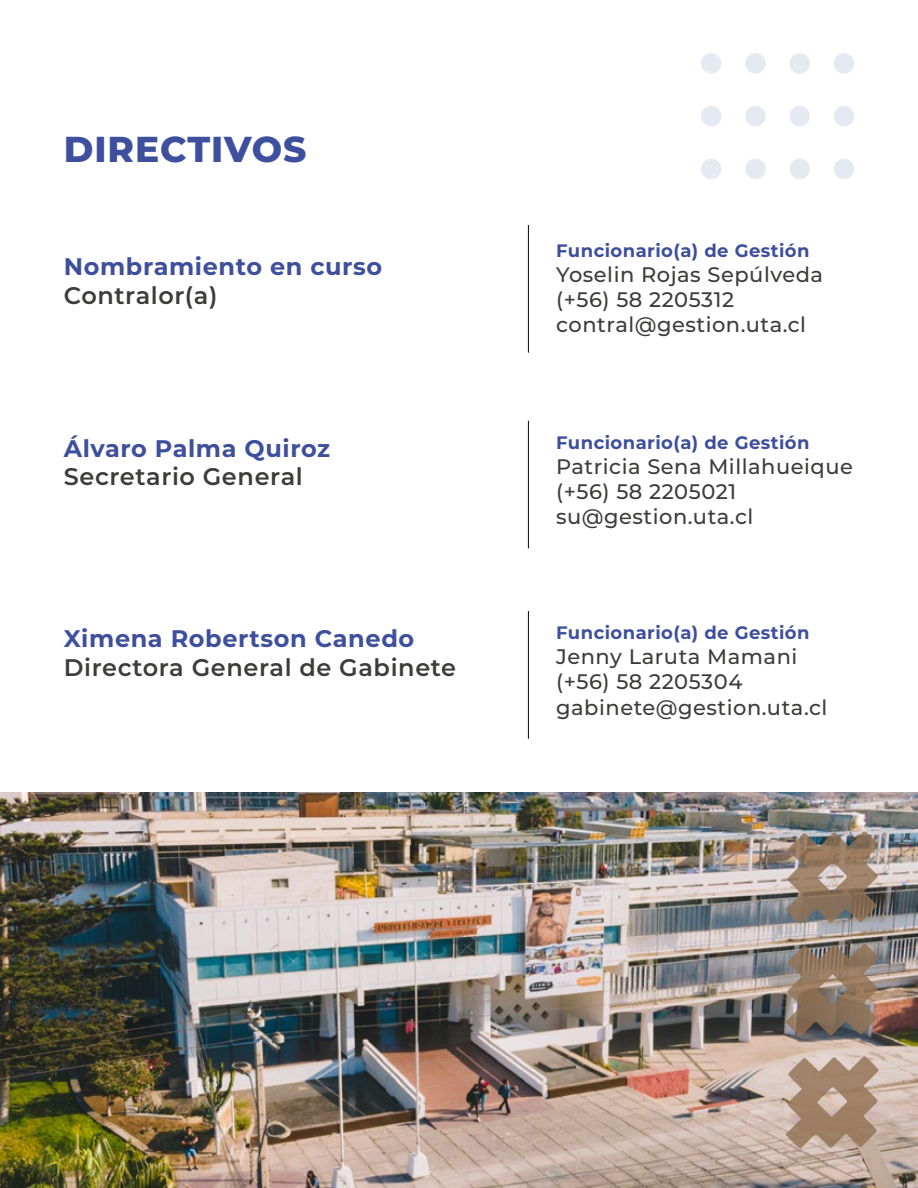
<style>
.page{position:relative;width:918px;height:1188px;background:#fff}
.page>*{position:absolute;margin:0;border:0;box-sizing:border-box;transform-origin:0 0}
.t1{font:800 36px "Montserrat";letter-spacing:.025em;color:#3d4f9d}
.t2{font:700 24px "Montserrat";letter-spacing:.025em;color:#3d4f9d}
.t3{font:600 24px "Montserrat";letter-spacing:.025em;color:#3c3c3b}
.t4{font:500 21px/25.2px "Montserrat";letter-spacing:.025em;color:#3c3c3b}
.t5{font:700 18px "Montserrat";letter-spacing:.025em;color:#3d4f9d}
</style>
<div class="page">
<hr style="left:528px;top:225px;width:1px;height:128px;background:#000">
<img style="left:0;top:792px;width:918px;height:396px">
<svg style="left:785px;top:831px;width:94px;height:93px;background:#958374"></svg>
<svg style="left:785px;top:943px;width:94px;height:94px;background:#8b7767"></svg>
<svg style="left:785px;top:1056px;width:94px;height:93px;background:#b19783"></svg>
<div style="left:834px;top:159px;width:20px;height:20px;background:#e3eaf1;border-radius:50%"></div>
<div style="left:790px;top:159px;width:20px;height:20px;background:#e3eaf1;border-radius:50%"></div>
<div style="left:745px;top:159px;width:21px;height:20px;background:#e3eaf1;border-radius:50%"></div>
<div style="left:701px;top:159px;width:20px;height:20px;background:#e3eaf1;border-radius:50%"></div>
<div style="left:834px;top:106px;width:20px;height:20px;background:#e3eaf1;border-radius:50%"></div>
<div style="left:790px;top:106px;width:20px;height:20px;background:#e3eaf1;border-radius:50%"></div>
<div style="left:745px;top:106px;width:21px;height:20px;background:#e3eaf1;border-radius:50%"></div>
<div style="left:701px;top:106px;width:20px;height:20px;background:#e3eaf1;border-radius:50%"></div>
<div style="left:834px;top:53px;width:20px;height:21px;background:#e3eaf1;border-radius:50%"></div>
<div style="left:790px;top:53px;width:20px;height:21px;background:#e3eaf1;border-radius:50%"></div>
<div style="left:745px;top:53px;width:21px;height:21px;background:#e3eaf1;border-radius:50%"></div>
<div style="left:701px;top:53px;width:20px;height:21px;background:#e3eaf1;border-radius:50%"></div>
<hr style="left:528px;top:611px;width:1px;height:128px;background:#000">
<hr style="left:528px;top:421px;width:1px;height:127px;background:#000">
<h1 class="t1" style="left:64px;top:123px;width:244px">DIRECTIVOS</h1>
<p class="t2" style="left:64px;top:249px;width:320px">Nombramiento en curso</p>
<p class="t3" style="left:64px;top:279px;width:155px">Contralor(a)</p>
<p class="t2" style="left:64px;top:431px;width:268px">Álvaro Palma Quiroz</p>
<p class="t3" style="left:64px;top:460px;width:241px">Secretario General</p>
<p class="t2" style="left:64px;top:621px;width:352px">Ximena Robertson Canedo</p>
<p class="t3" style="left:64px;top:650px;width:394px">Directora General de Gabinete</p>
<p class="t5" style="left:556px;top:237px;width:255px">Funcionario(a) de Gestión</p>
<p class="t4" style="left:556px;top:261px;width:268px">Yoselin Rojas Sepúlveda (+56) 58 2205312 contral@gestion.uta.cl</p>
<p class="t5" style="left:556px;top:429px;width:255px">Funcionario(a) de Gestión</p>
<p class="t4" style="left:556px;top:453px;width:298px">Patricia Sena Millahueique (+56) 58 2205021 su@gestion.uta.cl</p>
<p class="t5" style="left:556px;top:620px;width:255px">Funcionario(a) de Gestión</p>
<p class="t4" style="left:556px;top:643px;width:273px">Jenny Laruta Mamani (+56) 58 2205304 gabinete@gestion.uta.cl</p>
</div>
